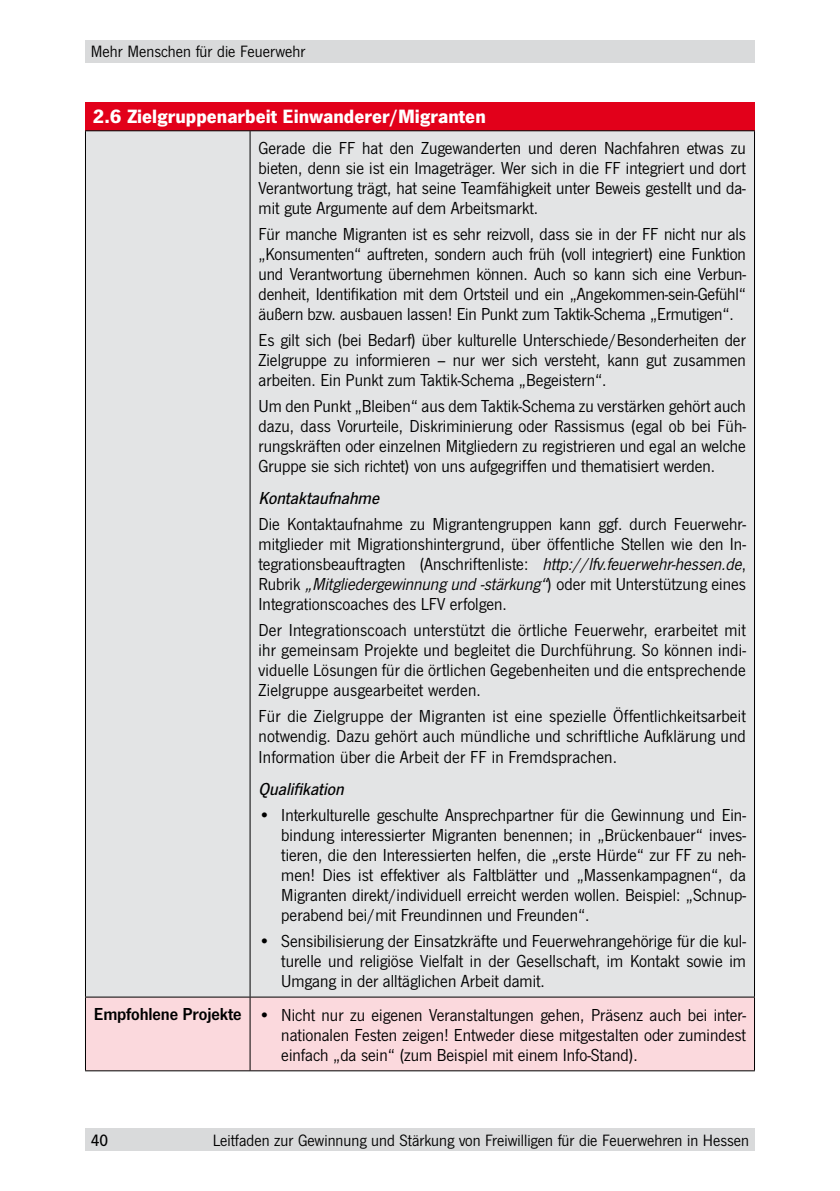
<style>
.page{position:relative;width:840px;height:1191px;background:#fff}
.page>*{position:absolute;margin:0;border:0;box-sizing:border-box;transform-origin:0 0}
.t1{font:700 20px "News Got T";color:#fff}
.t2{font:18px/20px "News Got T";color:#000;text-align:justify}
.t3{font:italic 500 18px "News Got T";color:#000}
.t4{font:17px "News Got T";color:#000}
.t5{font:500 17px "News Got T";color:#000}
.s1{font-style:italic}
.s2{font-weight:600}
</style>
<div class="page">
<div style="left:85px;top:1128px;width:669px;height:23px;background:#d9dadb"></div>
<div style="left:85px;top:40px;width:669px;height:22px;background:#d9dadb"></div>
<div style="left:85px;top:102px;width:669px;height:28px;background:#e2001a"></div>
<div style="left:86px;top:131px;width:667px;height:865px;background:#e3e4e5"></div>
<div style="left:86px;top:997px;width:667px;height:73px;background:#fbd9dd"></div>
<hr style="left:85px;top:130px;width:165px;height:1px;background:#000">
<hr style="left:85px;top:131px;width:1px;height:865px;background:#000">
<hr style="left:250px;top:130px;width:504px;height:1px;background:#000">
<hr style="left:249px;top:131px;width:1px;height:865px;background:#000">
<hr style="left:753px;top:131px;width:1px;height:865px;background:#000">
<hr style="left:85px;top:996px;width:165px;height:1px;background:#000">
<hr style="left:85px;top:997px;width:1px;height:73px;background:#000">
<hr style="left:250px;top:996px;width:504px;height:1px;background:#000">
<hr style="left:249px;top:997px;width:1px;height:73px;background:#000">
<hr style="left:753px;top:997px;width:1px;height:73px;background:#000">
<hr style="left:85px;top:1070px;width:165px;height:1px;background:#000">
<hr style="left:250px;top:1070px;width:504px;height:1px;background:#000">
<p class="t4" style="left:91px;top:42px;width:216px">Mehr Menschen für die Feuerwehr</p>
<p class="t1" style="left:93px;top:104px;width:394px">2.6 Zielgruppenarbeit Einwanderer/Migranten</p>
<p class="t2" style="left:258px;top:138px;width:488px">Gerade die FF hat den Zugewanderten und deren Nachfahren etwas zu bieten, denn sie ist ein Imageträger. Wer sich in die FF integriert und dort Verantwortung trägt, hat seine Teamfähigkeit unter Beweis gestellt und da&shy;mit gute Argumente auf dem Arbeitsmarkt.</p>
<p class="t2" style="left:258px;top:224px;width:488px">Für manche Migranten ist es sehr reizvoll, dass sie in der FF nicht nur als „Konsumenten“ auftreten, sondern auch früh (voll integriert) eine Funktion und Verantwortung übernehmen können. Auch so kann sich eine Verbun&shy;denheit, Identifikation mit dem Ortsteil und ein „Angekommen-sein-Gefühl“ äußern bzw. ausbauen lassen! Ein Punkt zum Taktik-Schema „Ermutigen“.</p>
<p class="t2" style="left:258px;top:330px;width:488px">Es gilt sich (bei Bedarf) über kulturelle Unterschiede/Besonderheiten der Zielgruppe zu informieren – nur wer sich versteht, kann gut zusammen arbeiten. Ein Punkt zum Taktik-Schema „Begeistern“.</p>
<p class="t2" style="left:258px;top:396px;width:488px">Um den Punkt „Bleiben“ aus dem Taktik-Schema zu verstärken gehört auch dazu, dass Vorurteile, Diskriminierung oder Rassismus (egal ob bei Füh&shy;rungskräften oder einzelnen Mitgliedern zu registrieren und egal an welche Gruppe sie sich richtet) von uns aufgegriffen und thematisiert werden.</p>
<p class="t3" style="left:258px;top:488px;width:126px">Kontaktaufnahme</p>
<p class="t2" style="left:258px;top:514px;width:488px">Die Kontaktaufnahme zu Migrantengruppen kann ggf. durch Feuerwehr&shy;mitglieder mit Migrationshintergrund, über öffentliche Stellen wie den In&shy;tegrationsbeauftragten (Anschriftenliste: <span class="s1">http://lfv.feuerwehr-hessen.de</span>, R u b r i k <span class="s1">„Mitgliedergewinnung und -stärkung“</span>) o d e r m i t U n te rst ü tz u n g e i n e s Integrationscoaches des LFV erfolgen.</p>
<p class="t2" style="left:258px;top:620px;width:488px">Der Integrationscoach unterstützt die örtliche Feuerwehr, erarbeitet mit ihr gemeinsam Projekte und begleitet die Durchführung. So können indi&shy;viduelle Lösungen für die örtlichen Gegebenheiten und die entsprechende Zielgruppe ausgearbeitet werden.</p>
<p class="t2" style="left:258px;top:706px;width:488px">Für die Zielgruppe der Migranten ist eine spezielle Öffentlichkeitsarbeit notwendig. Dazu gehört auch mündliche und schriftliche Aufklärung und Information über die Arbeit der FF in Fremdsprachen.</p>
<p class="t3" style="left:258px;top:778px;width:91px">Qualifikation</p>
<p class="t2" style="left:281px;top:804px;width:466px;text-indent:-23px">• Interkulturelle geschulte Ansprechpartner für die Gewinnung und Ein&shy;bindung interessierter Migranten benennen; in „Brückenbauer“ inves&shy;tieren, die den Interessierten helfen, die „erste Hürde“ zur FF zu neh&shy;men! Dies ist effektiver als Faltblätter und „Massenkampagnen“, da Migranten direkt/individuell erreicht werden wollen. Beispiel: „Schnup&shy;perabend bei/mit Freundinnen und Freunden“.</p>
<p class="t2" style="left:281px;top:930px;width:466px;text-indent:-23px">• Sensibilisierung der Einsatzkräfte und Feuerwehrangehörige für die kul&shy;turelle und religiöse Vielfalt in der Gesellschaft, im Kontakt sowie im Umgang in der alltäglichen Arbeit damit.</p>
<p class="t2" style="left:281px;top:1004px;width:466px;text-indent:-187px"><span class="s2">Empfohlene Projekte</span> • Nicht nur zu eigenen Veranstaltungen gehen, Präsenz auch bei inter&shy;nationalen Festen zeigen! Entweder diese mitgestalten oder zumindest einfach „da sein“ (zum Beispiel mit einem Info-Stand).</p>
<p class="t5" style="left:91px;top:1130px;width:19px">40</p>
<p class="t4" style="left:212px;top:1130px;width:537px">Leitfaden zur Gewinnung und Stärkung von Freiwilligen für die Feuerwehren in Hessen</p>
</div>
